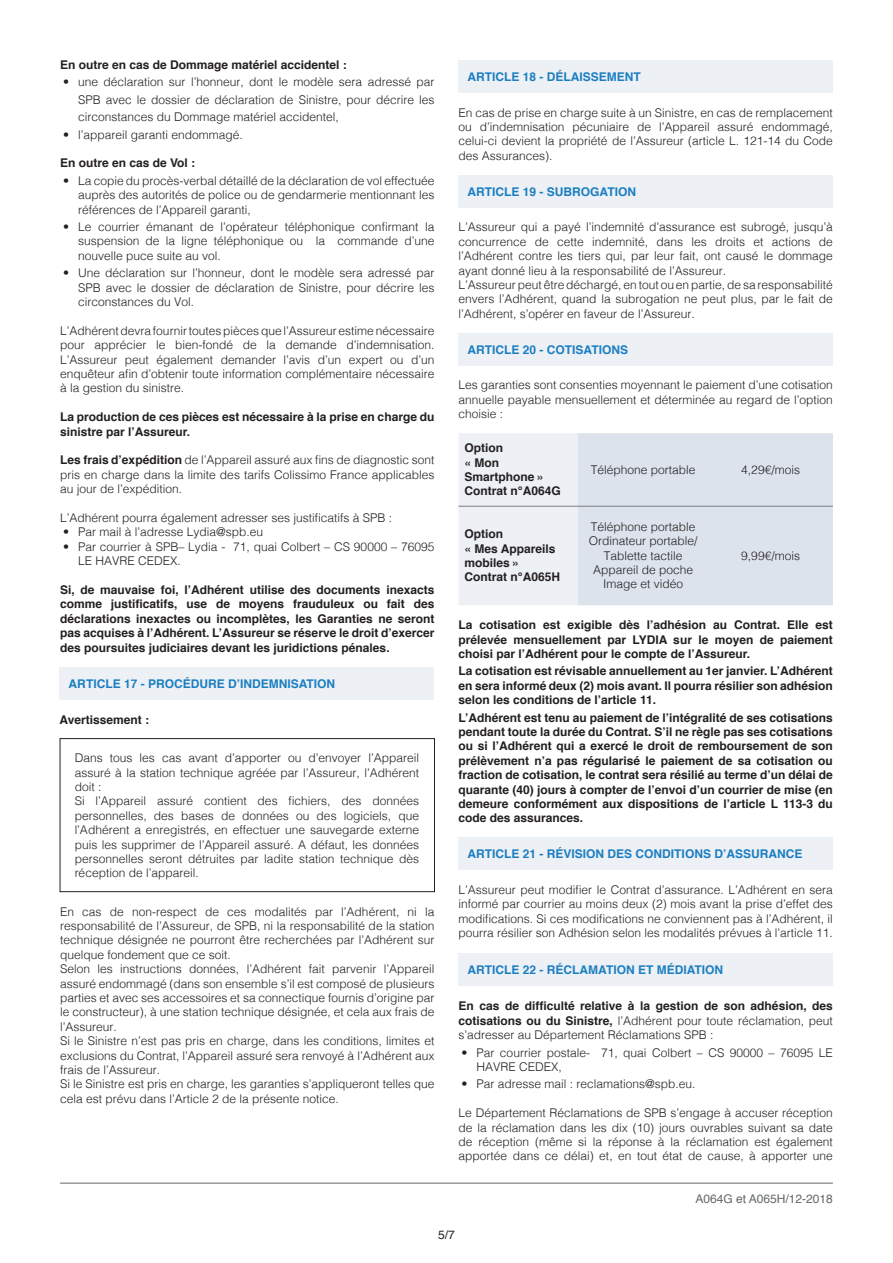
<style>
.page{position:relative;width:893px;height:1263px;background:#fff}
.page>*{position:absolute;margin:0;border:0;box-sizing:border-box;transform-origin:0 0}
.t1{font:300 12px/14.4px "Helvetica";color:#231f20;text-align:justify}
.t2{font:700 12px/14.4px "Helvetica";color:#231f20;text-align:justify}
.t3{font:700 12px "Helvetica";color:#1b7ec2}
.t4{font:12px "Helvetica";color:#646969}
.t5{font:12px "Helvetica";color:#231f20}
.s1{font-weight:700}
.s2{font-weight:300}
</style>
<div class="page">
<div style="left:60px;top:667px;width:374px;height:33px;background:#edf0f4"></div>
<div style="left:458px;top:60px;width:374px;height:33px;background:#edf0f4"></div>
<div style="left:458px;top:175px;width:374px;height:33px;background:#edf0f4"></div>
<div style="left:458px;top:837px;width:374px;height:33px;background:#edf0f4"></div>
<div style="left:458px;top:953px;width:374px;height:33px;background:#edf0f4"></div>
<div style="left:458px;top:333px;width:374px;height:33px;background:#edf0f4"></div>
<div style="left:60px;top:738px;width:375px;height:154px;border:1px solid #231f20"></div>
<hr style="left:60px;top:1183px;width:772px;height:1px;background:#646969">
<svg style="left:458px;top:433px;width:374px;height:172px;background:#e1e7ee"></svg>
<hr style="left:458px;top:506px;width:374px;height:1px;background:#7a7f80">
<p class="t2" style="left:60px;top:58px;width:288px">En outre en cas de Dommage matériel accidentel :</p>
<p class="t1" style="left:78px;top:73px;width:358px;line-height:17.4px;text-indent:-15px">• une déclaration sur l’honneur, dont le modèle sera adressé par SPB avec le dossier de déclaration de Sinistre, pour décrire les circonstances du Dommage matériel accidentel,</p>
<p class="t1" style="left:63px;top:126px;width:181px">• l’appareil garanti endommagé.</p>
<p class="t2" style="left:60px;top:156px;width:137px">En outre en cas de Vol :</p>
<p class="t1" style="left:78px;top:172px;width:358px;text-indent:-15px">• La copie du procès-verbal détaillé de la déclaration de vol effectuée auprès des autorités de police ou de gendarmerie mentionnant les références de l’Appareil garanti,</p>
<p class="t1" style="left:78px;top:219px;width:358px;text-indent:-15px">• Le courrier émanant de l’opérateur téléphonique confirmant la suspension de la ligne téléphonique ou la commande d’une nouvelle puce suite au vol.</p>
<p class="t1" style="left:78px;top:265px;width:358px;text-indent:-15px">• Une déclaration sur l’honneur, dont le modèle sera adressé par SPB avec le dossier de déclaration de Sinistre, pour décrire les circonstances du Vol.</p>
<p class="t1" style="left:60px;top:322px;width:376px">L’Adhérent devra fournir toutes pièces que l’Assureur estime nécessaire pour apprécier le bien-fondé de la demande d’indemnisation.<br>L’Assureur peut également demander l’avis d’un expert ou d’un enquêteur afin d’obtenir toute information complémentaire nécessaire à la gestion du sinistre.</p>
<p class="t2" style="left:60px;top:410px;width:376px">La production de ces pièces est nécessaire à la prise en charge du sinistre par l’Assureur.</p>
<p class="t1" style="left:60px;top:452px;width:376px"><span class="s1">Les frais d’expédition</span> de l’Appareil assuré aux fins de diagnostic sont pris en charge dans la limite des tarifs Colissimo France applicables au jour de l’expédition.</p>
<p class="t1" style="left:60px;top:510px;width:334px">L’Adhérent pourra également adresser ses justificatifs à SPB :</p>
<p class="t1" style="left:63px;top:524px;width:201px">• Par mail à l’adresse Lydia@spb.eu</p>
<p class="t1" style="left:78px;top:538px;width:358px;text-indent:-15px">• Par courrier à SPB– Lydia - 71, quai Colbert – CS 90000 – 76095<br>LE HAVRE CEDEX.</p>
<p class="t2" style="left:60px;top:583px;width:376px">Si, de mauvaise foi, l’Adhérent utilise des documents inexacts comme justificatifs, use de moyens frauduleux ou fait des déclarations inexactes ou incomplètes, les Garanties ne seront pas acquises à l’Adhérent. L’Assureur se réserve le droit d’exercer des poursuites judiciaires devant les juridictions pénales.</p>
<p class="t3" style="left:69px;top:674px;width:268px">ARTICLE 17 - PROCÉDURE D’INDEMNISATION</p>
<p class="t2" style="left:60px;top:712px;width:91px">Avertissement :</p>
<p class="t1" style="left:75px;top:750px;width:346px">Dans tous les cas avant d’apporter ou d’envoyer l’Appareil assuré à la station technique agréée par l’Assureur, l’Adhérent doit :</p>
<p class="t1" style="left:75px;top:793px;width:346px">Si l’Appareil assuré contient des fichiers, des données personnelles, des bases de données ou des logiciels, que l’Adhérent a enregistrés, en effectuer une sauvegarde externe puis les supprimer de l’Appareil assuré. A défaut, les données personnelles seront détruites par ladite station technique dès réception de l’appareil.</p>
<p class="t1" style="left:60px;top:903px;width:376px">En cas de non-respect de ces modalités par l’Adhérent, ni la responsabilité de l’Assureur, de SPB, ni la responsabilité de la station technique désignée ne pourront être recherchées par l’Adhérent sur quelque fondement que ce soit.</p>
<p class="t1" style="left:60px;top:961px;width:376px">Selon les instructions données, l’Adhérent fait parvenir l’Appareil assuré endommagé (dans son ensemble s’il est composé de plusieurs parties et avec ses accessoires et sa connectique fournis d’origine par le constructeur), à une station technique désignée, et cela aux frais de l’Assureur.</p>
<p class="t1" style="left:60px;top:1033px;width:376px">Si le Sinistre n’est pas pris en charge, dans les conditions, limites et exclusions du Contrat, l’Appareil assuré sera renvoyé à l’Adhérent aux frais de l’Assureur.</p>
<p class="t1" style="left:60px;top:1076px;width:376px">Si le Sinistre est pris en charge, les garanties s’appliqueront telles que cela est prévu dans l’Article 2 de la présente notice.</p>
<p class="t3" style="left:467px;top:67px;width:175px">ARTICLE 18 - DÉLAISSEMENT</p>
<p class="t1" style="left:458px;top:104px;width:376px">En cas de prise en charge suite à un Sinistre, en cas de remplacement ou d’indemnisation pécuniaire de l’Appareil assuré endommagé, celui-ci devient la propriété de l’Assureur (article L. 121-14 du Code des Assurances).</p>
<p class="t3" style="left:467px;top:182px;width:170px">ARTICLE 19 - SUBROGATION</p>
<p class="t1" style="left:458px;top:219px;width:376px">L’Assureur qui a payé l’indemnité d’assurance est subrogé, jusqu’à concurrence de cette indemnité, dans les droits et actions de l’Adhérent contre les tiers qui, par leur fait, ont causé le dommage ayant donné lieu à la responsabilité de l’Assureur.</p>
<p class="t1" style="left:458px;top:277px;width:376px">L’Assureur peut être déchargé, en tout ou en partie, de sa responsabilité envers l’Adhérent, quand la subrogation ne peut plus, par le fait de l’Adhérent, s’opérer en faveur de l’Assureur.</p>
<p class="t3" style="left:467px;top:340px;width:162px">ARTICLE 20 - COTISATIONS</p>
<p class="t1" style="left:458px;top:377px;width:376px">Les garanties sont consenties moyennant le paiement d’une cotisation annuelle payable mensuellement et déterminée au regard de l’option choisie :</p>
<p class="t2" style="left:464px;top:441px;width:40px">Option</p>
<p class="t2" style="left:464px;top:455px;width:82px">« Mon<br>Smartphone »</p>
<p class="t2" style="left:464px;top:484px;width:98px">Contrat n°A064G</p>
<p class="t2" style="left:464px;top:527px;width:40px">Option</p>
<p class="t2" style="left:464px;top:541px;width:92px">« Mes Appareils mobiles »</p>
<p class="t2" style="left:464px;top:570px;width:97px">Contrat n°A065H</p>
<p class="t1" style="left:590px;top:461px;width:106px">Téléphone portable</p>
<p class="t1" style="left:741px;top:461px;width:60px">4,29€/mois</p>
<p class="t1" style="left:590px;top:518px;width:106px">Téléphone portable</p>
<p class="t1" style="left:588px;top:533px;width:110px;text-align:center">Ordinateur portable/<br>Tablette tactile</p>
<p class="t1" style="left:593px;top:562px;width:102px">Appareil de poche</p>
<p class="t1" style="left:603px;top:576px;width:82px">Image et vidéo</p>
<p class="t1" style="left:741px;top:547px;width:60px">9,99€/mois</p>
<p class="t2" style="left:458px;top:618px;width:376px">La cotisation est exigible dès l’adhésion au Contrat. Elle est prélevée mensuellement par LYDIA sur le moyen de paiement choisi par l’Adhérent pour le compte de l’Assureur.</p>
<p class="t2" style="left:458px;top:664px;width:376px">La cotisation est révisable annuellement au 1er janvier. L’Adhérent en sera informé deux (2) mois avant. Il pourra résilier son adhésion selon les conditions de l’article 11.</p>
<p class="t2" style="left:458px;top:710px;width:376px">L’Adhérent est tenu au paiement de l’intégralité de ses cotisations pendant toute la durée du Contrat. S’il ne règle pas ses cotisations ou si l’Adhérent qui a exercé le droit de remboursement de son prélèvement n’a pas régularisé le paiement de sa cotisation ou fraction de cotisation, le contrat sera résilié au terme d’un délai de quarante (40) jours à compter de l’envoi d’un courrier de mise (en demeure conformément aux dispositions de l’article L 113-3 du code des assurances.</p>
<p class="t3" style="left:467px;top:845px;width:336px">ARTICLE 21 - RÉVISION DES CONDITIONS D’ASSURANCE</p>
<p class="t1" style="left:458px;top:882px;width:376px">L’Assureur peut modifier le Contrat d’assurance. L’Adhérent en sera informé par courrier au moins deux (2) mois avant la prise d’effet des modifications. Si ces modifications ne conviennent pas à l’Adhérent, il pourra résilier son Adhésion selon les modalités prévues à l’article 11.</p>
<p class="t3" style="left:467px;top:960px;width:257px">ARTICLE 22 - RÉCLAMATION ET MÉDIATION</p>
<p class="t2" style="left:458px;top:999px;width:376px">En cas de difficulté relative à la gestion de son adhésion, des cotisations ou du Sinistre, <span class="s2">l’Adhérent pour toute réclamation, peut s’adresser au Département Réclamations SPB :</span></p>
<p class="t1" style="left:476px;top:1044px;width:358px;text-indent:-15px">• Par courrier postale- 71, quai Colbert – CS 90000 – 76095 LE<br>HAVRE CEDEX,</p>
<p class="t1" style="left:461px;top:1076px;width:235px">• Par adresse mail : reclamations@spb.eu.</p>
<p class="t1" style="left:458px;top:1105px;width:376px">Le Département Réclamations de SPB s’engage à accuser réception de la réclamation dans les dix (10) jours ouvrables suivant sa date de réception (même si la réponse à la réclamation est également apportée dans ce délai) et, en tout état de cause, à apporter une</p>
<p class="t4" style="left:695px;top:1190px;width:139px">A064G et A065H/12-2018</p>
<p class="t5" style="left:438px;top:1226px;width:18px">5/7</p>
</div>
